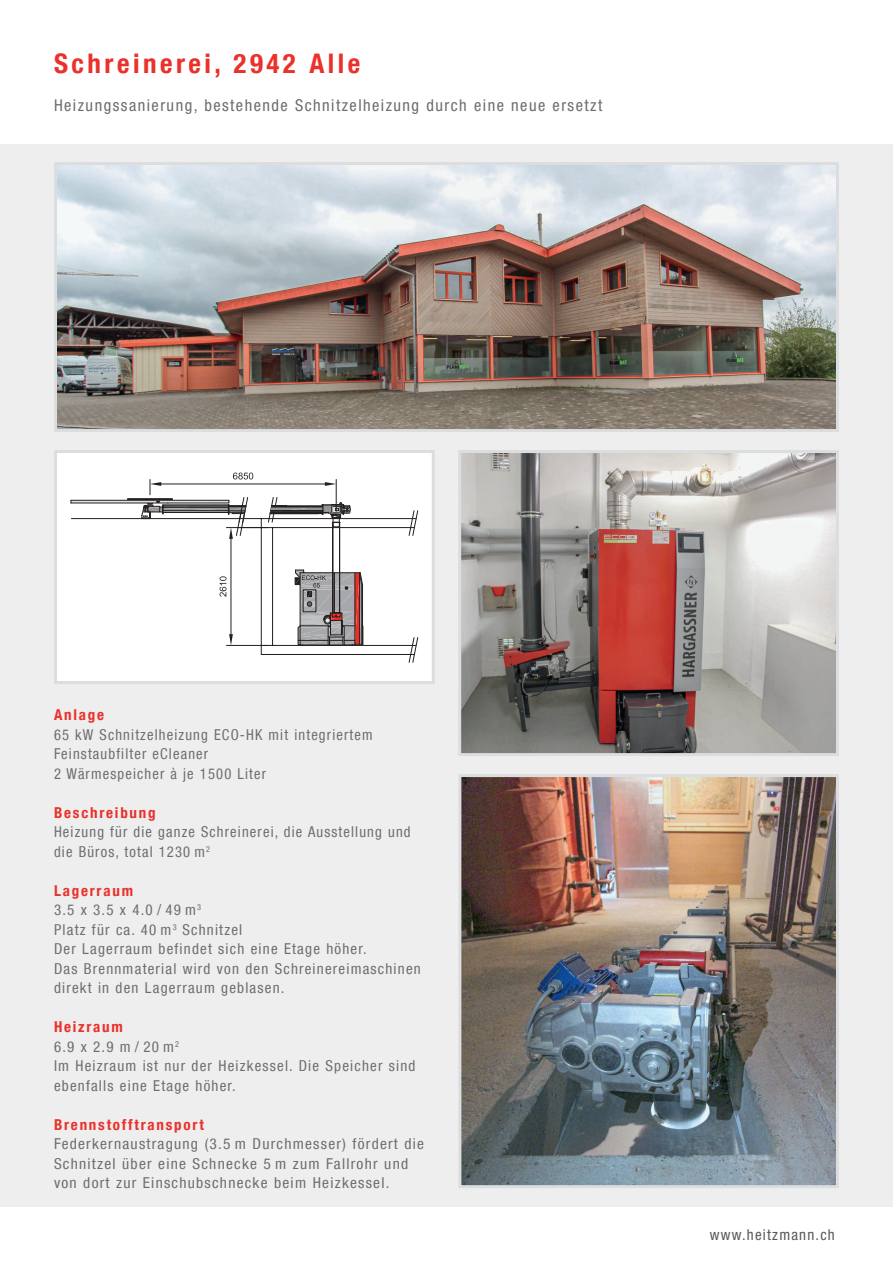
<style>
.page{position:relative;width:893px;height:1263px;background:#fff}
.page>*{position:absolute;margin:0;border:0;box-sizing:border-box;transform-origin:0 0}
.t1{font:700 condensed 27px "Helvetica Neue LT Com";letter-spacing:.13em;color:#ea312b}
.t2{font:condensed 16.35px "Helvetica Neue LT Std";letter-spacing:.09em;color:#6c6d70}
.t3{font:condensed 15px/19.5px "Helvetica Neue LT Com";letter-spacing:.08em;color:#6c6d70}
.t4{font:700 condensed 15px "Helvetica Neue LT Com";letter-spacing:.12em;color:#ea312b}
.t5{font:condensed 15px "Helvetica Neue";letter-spacing:.08em;color:#57585a}
.s1{font-weight:700;color:#ea312b}
</style>
<div class="page">
<div style="left:0;top:144px;width:893px;height:1062px;background:#eeeeef"></div>
<img style="left:462px;top:454px;width:373px;height:298px">
<div style="left:458px;top:450px;width:381px;height:306px;border:3px solid #dcdddf"></div>
<div style="left:56px;top:452px;width:377px;height:230px;background:#fff"></div>
<svg style="left:71px;top:473px;width:347px;height:190px"></svg>
<div style="left:54px;top:450px;width:381px;height:234px;border:3px solid #dcdddf"></div>
<img style="left:58px;top:166px;width:777px;height:262px">
<div style="left:54px;top:162px;width:785px;height:270px;border:3px solid #dcdddf"></div>
<img style="left:462px;top:778px;width:373px;height:406px">
<div style="left:458px;top:774px;width:381px;height:414px;border:3px solid #dcdddf"></div>
<h1 class="t1" style="left:54px;top:48px;width:308px">Schreinerei, 2942 Alle</h1>
<p class="t2" style="left:54px;top:96px;width:550px">Heizungssanierung, bestehende Schnitzelheizung durch eine neue ersetzt</p>
<p class="t4" style="left:54px;top:706px;width:52px">Anlage</p>
<p class="t3" style="left:54px;top:724px;width:320px">65 kW Schnitzelheizung ECO-HK mit integriertem<br>Feinstaubfilter eCleaner<br>2 Wärmespeicher à je 1500 Liter</p>
<p class="t4" style="left:54px;top:803px;width:103px">Beschreibung</p>
<p class="t3" style="left:54px;top:822px;width:358px">Heizung für die ganze Schreinerei, die Ausstellung und die Büros, total 1230 m<sup>2</sup></p>
<p class="t3" style="left:54px;top:880px;width:368px"><span class="s1">Lagerraum<br></span>3.5 x 3.5 x 4.0 / 49 m<sup>3<br></sup>Platz für ca. 40 m<sup>3</sup> Schnitzel<br>Der Lagerraum befindet sich eine Etage höher.<br>Das Brennmaterial wird von den Schreinereimaschinen direkt in den Lagerraum geblasen.</p>
<p class="t3" style="left:54px;top:1017px;width:363px"><span class="s1">Heizraum<br></span>6.9 x 2.9 m / 20 m<sup>2<br></sup>Im Heizraum ist nur der Heizkessel. Die Speicher sind ebenfalls eine Etage höher.</p>
<p class="t4" style="left:54px;top:1115px;width:151px">Brennstofftransport</p>
<p class="t3" style="left:54px;top:1134px;width:372px">Federkernaustragung (3.5 m Durchmesser) fördert die<br>Schnitzel über eine Schnecke 5 m zum Fallrohr und von dort zur Einschubschnecke beim Heizkessel.</p>
<p class="t5" style="left:710px;top:1226px;width:126px">www.heitzmann.ch</p>
</div>
